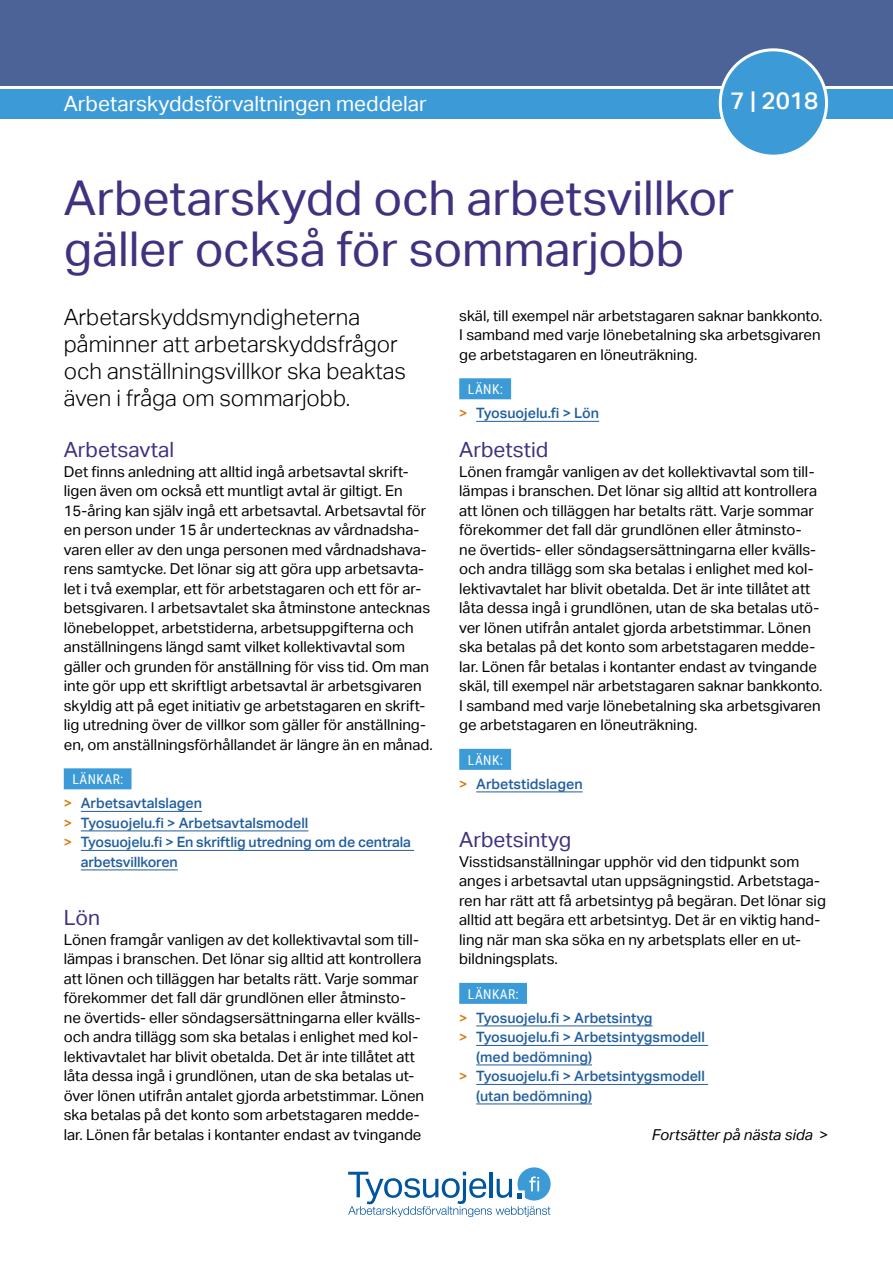
<style>
.page{position:relative;width:893px;height:1263px;background:#fff}
.page>*{position:absolute;margin:0;border:0;box-sizing:border-box;transform-origin:0 0}
.Otsikko{font:48px/51px "Aktiv Grotesk";letter-spacing:-.005em;color:#41317e}
.Ylänumero{font:500 24px "Aktiv Grotesk";color:#fff}
.Ingressi{font:300 22.5px/27px "Aktiv Grotesk";color:#000}
.t1{font:21px "Aktiv Grotesk";color:#fff}
.Väliotsikko{font:21px "Aktiv Grotesk";color:#41317e}
.Alkuleipis{font:15px/19.5px "Aktiv Grotesk";color:#000}
.t2{font:italic 15px "Aktiv Grotesk";color:#000}
.t3{font:500 14.25px/19.5px "Aktiv Grotesk";color:#215e9e}
.Vinjetti{font:13.5px "Roboto Condensed";letter-spacing:.035em;color:#fff}
.s1{color:#d47a0b}
.s2{font-style:normal}
</style>
<div class="page">
<div style="left:0;top:0;width:893px;height:86px;background:#4c6398"></div>
<div style="left:0;top:89px;width:893px;height:30px;background:#3c9bd6"></div>
<div style="left:720px;top:50px;width:106px;height:106px;background:#3c9bd6;border-radius:50%"></div>
<div style="left:719px;top:48px;width:109px;height:110px;border:3px solid #fff;border-radius:50%"></div>
<div style="left:64px;top:768px;width:68px;height:21px;background:#3c9bd6"></div>
<hr style="left:81px;top:811px;width:121px;height:1px;background:#215e9e">
<hr style="left:81px;top:830px;width:227px;height:1px;background:#215e9e">
<hr style="left:81px;top:850px;width:333px;height:1px;background:#215e9e">
<hr style="left:81px;top:869px;width:97px;height:1px;background:#215e9e">
<div style="left:459px;top:378px;width:52px;height:21px;background:#3c9bd6"></div>
<hr style="left:476px;top:421px;width:123px;height:1px;background:#215e9e">
<div style="left:459px;top:749px;width:52px;height:21px;background:#3c9bd6"></div>
<hr style="left:476px;top:791px;width:107px;height:1px;background:#215e9e">
<div style="left:459px;top:983px;width:68px;height:21px;background:#3c9bd6"></div>
<hr style="left:476px;top:1025px;width:176px;height:1px;background:#215e9e">
<hr style="left:476px;top:1045px;width:232px;height:1px;background:#215e9e">
<hr style="left:476px;top:1064px;width:116px;height:1px;background:#215e9e">
<hr style="left:476px;top:1084px;width:232px;height:1px;background:#215e9e">
<hr style="left:476px;top:1103px;width:116px;height:1px;background:#215e9e">
<svg style="left:348px;top:1167px;width:203px;height:50px"></svg>
<h3 class="t1" style="left:64px;top:92px;width:365px">Arbetarskyddsförvaltningen meddelar</h3>
<p class="Ylänumero" style="left:730px;top:87px;width:89px">7 | 2018</p>
<h1 class="Otsikko" style="left:64px;top:173px;width:672px">Arbetarskydd och arbetsvillkor gäller också för sommarjobb</h1>
<h2 class="Ingressi" style="left:64px;top:304px;width:344px">Arbetarskyddsmyndigheterna påminner att arbetarskyddsfrågor och anställningsvillkor ska beaktas även i fråga om sommarjobb.</h2>
<h3 class="Väliotsikko" style="left:64px;top:438px;width:112px">Arbetsavtal</h3>
<p class="Alkuleipis" style="left:64px;top:462px;width:371px">Det finns anledning att alltid ingå arbetsavtal skrift&shy;ligen även om också ett muntligt avtal är giltigt. En 15-åring kan själv ingå ett arbetsavtal. Arbetsavtal för en person under 15 år undertecknas av vårdnadsha&shy;varen eller av den unga personen med vårdnadshava&shy;rens samtycke. Det lönar sig att göra upp arbetsavta&shy;let i två exemplar, ett för arbetstagaren och ett för ar&shy;betsgivaren. I arbetsavtalet ska åtminstone antecknas lönebeloppet, arbetstiderna, arbetsuppgifterna och anställningens längd samt vilket kollektivavtal som gäller och grunden för anställning för viss tid. Om man inte gör upp ett skriftligt arbetsavtal är arbetsgivaren skyldig att på eget initiativ ge arbetstagaren en skrift&shy;lig utredning över de villkor som gäller för anställning&shy;en, om anställningsförhållandet är längre än en månad.</p>
<h4 class="Vinjetti" style="left:73px;top:770px;width:52px">LÄNKAR:</h4>
<p class="t3" style="left:64px;top:794px;width:140px"><span class="s1">&gt;</span> Arbetsavtalslagen</p>
<p class="t3" style="left:64px;top:813px;width:246px"><span class="s1">&gt;</span> Tyosuojelu.fi &gt; Arbetsavtalsmodell</p>
<p class="t3" style="left:81px;top:833px;width:332px;text-indent:-17px"><span class="s1">&gt;</span> Tyosuojelu.fi &gt; En skriftlig utredning om de centrala arbetsvillkoren</p>
<h3 class="Väliotsikko" style="left:64px;top:906px;width:38px">Lön</h3>
<p class="Alkuleipis" style="left:64px;top:930px;width:362px">Lönen framgår vanligen av det kollektivavtal som til - lämpas i branschen. Det lönar sig alltid att kontrollera att lönen och tilläggen har betalts rätt. Varje sommar förekommer det fall där grundlönen eller åtminsto&shy;ne övertids- eller söndagsersättningarna eller kvälls&shy;och andra tillägg som ska betalas i enlighet med kol&shy;lektivavtalet har blivit obetalda. Det är inte tillåtet att låta dessa ingå i grundlönen, utan de ska betalas ut&shy;över lönen utifrån antalet gjorda arbetstimmar. Lönen ska betalas på det konto som arbetstagaren medde&shy;lar. Lönen får betalas i kontanter endast av tvingande</p>
<p class="Alkuleipis" style="left:459px;top:306px;width:365px">skäl, till exempel när arbetstagaren saknar bankkonto.<br>I samband med varje lönebetalning ska arbetsgivaren ge arbetstagaren en löneuträkning.</p>
<h4 class="Vinjetti" style="left:468px;top:380px;width:36px">LÄNK:</h4>
<p class="t3" style="left:459px;top:404px;width:141px"><span class="s1">&gt;</span> Tyosuojelu.fi &gt; Lön</p>
<h3 class="Väliotsikko" style="left:459px;top:438px;width:91px">Arbetstid</h3>
<p class="Alkuleipis" style="left:459px;top:462px;width:365px">Lönen framgår vanligen av det kollektivavtal som til - lämpas i branschen. Det lönar sig alltid att kontrollera att lönen och tilläggen har betalts rätt. Varje sommar förekommer det fall där grundlönen eller åtminsto-<br>ne övertids- eller söndagsersättningarna eller kvälls&shy;och andra tillägg som ska betalas i enlighet med kol&shy;lektivavtalet har blivit obetalda. Det är inte tillåtet att låta dessa ingå i grundlönen, utan de ska betalas utö&shy;ver lönen utifrån antalet gjorda arbetstimmar. Lönen ska betalas på det konto som arbetstagaren medde&shy;lar. Lönen får betalas i kontanter endast av tvingande skäl, till exempel när arbetstagaren saknar bankkonto.<br>I samband med varje lönebetalning ska arbetsgivaren ge arbetstagaren en löneuträkning.</p>
<h4 class="Vinjetti" style="left:468px;top:751px;width:36px">LÄNK:</h4>
<p class="t3" style="left:459px;top:774px;width:125px"><span class="s1">&gt;</span> Arbetstidslagen</p>
<h3 class="Väliotsikko" style="left:459px;top:828px;width:114px">Arbetsintyg</h3>
<p class="Alkuleipis" style="left:459px;top:852px;width:368px">Visstidsanställningar upphör vid den tidpunkt som anges i arbetsavtal utan uppsägningstid. Arbetstaga&shy;ren har rätt att få arbetsintyg på begäran. Det lönar sig alltid att begära ett arbetsintyg. Det är en viktig hand&shy;ling när man ska söka en ny arbetsplats eller en ut&shy;bildningsplats.</p>
<h4 class="Vinjetti" style="left:468px;top:985px;width:52px">LÄNKAR:</h4>
<p class="t3" style="left:459px;top:1008px;width:195px"><span class="s1">&gt;</span> Tyosuojelu.fi &gt; Arbetsintyg</p>
<p class="t3" style="left:476px;top:1028px;width:230px;text-indent:-17px"><span class="s1">&gt;</span> Tyosuojelu.fi &gt; Arbetsintygsmodell (med bedömning)</p>
<p class="t3" style="left:476px;top:1067px;width:230px;text-indent:-17px"><span class="s1">&gt;</span> Tyosuojelu.fi &gt; Arbetsintygsmodell (utan bedömning)</p>
<p class="t2" style="left:652px;top:1126px;width:178px">Fortsätter på nästa sida <span class="s2">&gt;</span></p>
</div>
